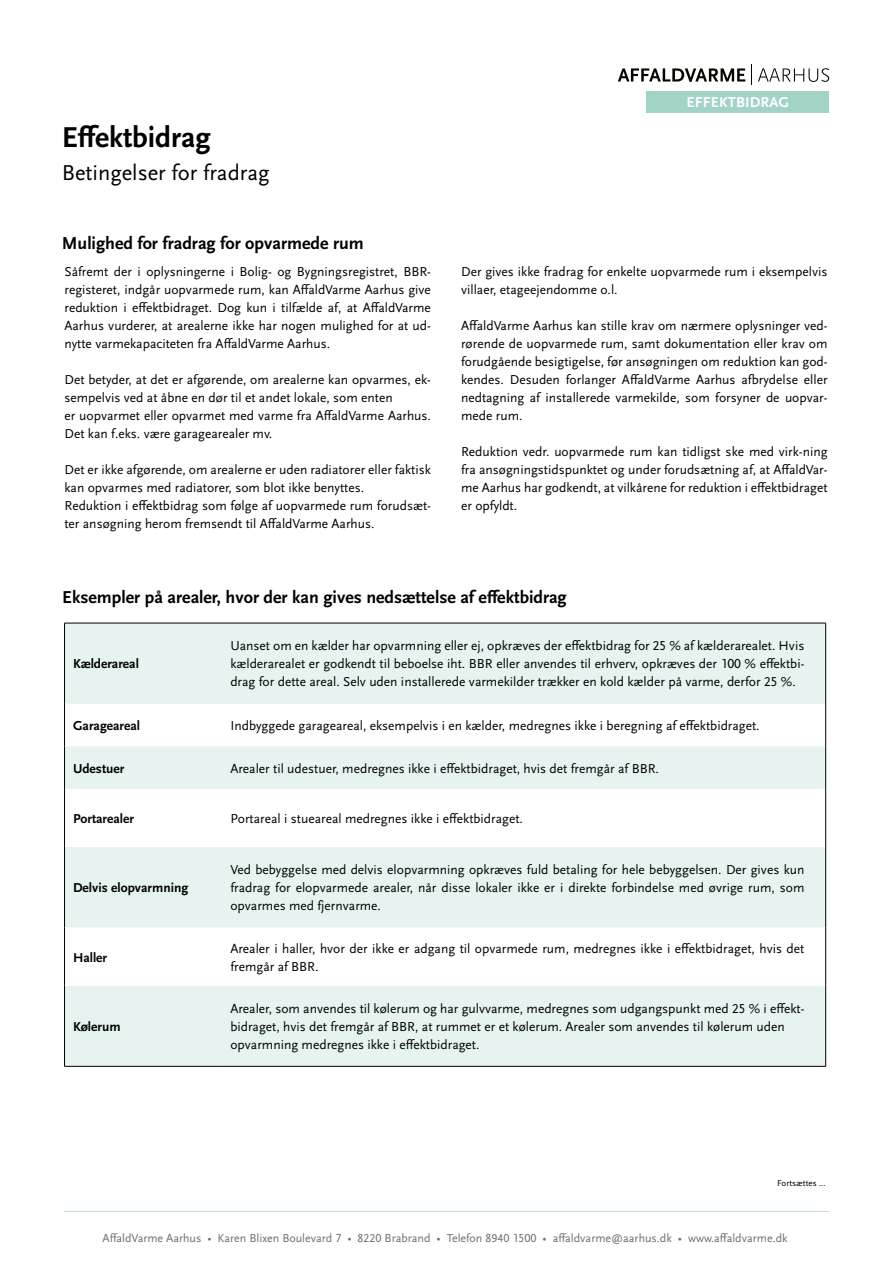
<style>
.page{position:relative;width:893px;height:1263px;background:#fff}
.page>*{position:absolute;margin:0;border:0;box-sizing:border-box;transform-origin:0 0}
.t1{font:700 30px "Scala Sans OT";color:#000}
.t2{font:22.5px "Scala Sans OT";color:#000}
.t3{font:700 18px "Scala Sans OT";color:#000}
.t4{font:700 15px "Scala Sans OT";letter-spacing:.01em;color:#fff}
.t5{font:13.5px/18px "Scala Sans OT";color:#000;text-align:justify}
.t6{font:700 13.5px "Scala Sans OT";color:#000}
.t7{font:12px "Scala Sans OT";color:#706f6f}
.t8{font:9px "Scala Sans OT";color:#000}
</style>
<div class="page">
<div style="left:647px;top:92px;width:182px;height:21px;background:#a1d3c6"></div>
<svg style="left:65px;top:624px;width:760px;height:442px;fill:#e7f3f0"></svg>
<svg style="left:65px;top:789px;width:760px;height:196px"></svg>
<hr style="left:64px;top:623px;width:158px;height:1px;background:#000">
<hr style="left:64px;top:623px;width:1px;height:81px;background:#000">
<hr style="left:222px;top:623px;width:604px;height:1px;background:#000">
<hr style="left:825px;top:623px;width:1px;height:81px;background:#000">
<hr style="left:64px;top:704px;width:1px;height:42px;background:#000">
<hr style="left:825px;top:704px;width:1px;height:42px;background:#000">
<hr style="left:64px;top:746px;width:1px;height:43px;background:#000">
<hr style="left:825px;top:746px;width:1px;height:43px;background:#000">
<hr style="left:64px;top:789px;width:1px;height:58px;background:#000">
<hr style="left:825px;top:789px;width:1px;height:58px;background:#000">
<hr style="left:64px;top:847px;width:1px;height:81px;background:#000">
<hr style="left:825px;top:847px;width:1px;height:81px;background:#000">
<hr style="left:64px;top:928px;width:1px;height:57px;background:#000">
<hr style="left:825px;top:928px;width:1px;height:57px;background:#000">
<hr style="left:64px;top:985px;width:1px;height:81px;background:#000">
<hr style="left:825px;top:985px;width:1px;height:81px;background:#000">
<hr style="left:64px;top:1066px;width:158px;height:1px;background:#000">
<hr style="left:222px;top:1066px;width:604px;height:1px;background:#000">
<hr style="left:64px;top:1211px;width:765px;height:1px;background:#c0e1d7">
<svg style="left:618px;top:68px;width:127px;height:14px"></svg>
<svg style="left:758px;top:68px;width:71px;height:14px"></svg>
<svg style="left:751px;top:65px;width:1px;height:20px"></svg>
<h1 class="t1" style="left:62px;top:120px;width:151px">Effektbidrag</h1>
<h2 class="t2" style="left:62px;top:160px;width:209px">Betingelser for fradrag</h2>
<h3 class="t3" style="left:62px;top:233px;width:304px">Mulighed for fradrag for opvarmede rum</h3>
<p class="t5" style="left:64px;top:263px;width:368px">Såfremt der i oplysningerne i Bolig- og Bygningsregistret, BBR&shy;registeret, indgår uopvarmede rum, kan AffaldVarme Aarhus give reduktion i effektbidraget. Dog kun i tilfælde af, at AffaldVarme Aarhus vurderer, at arealerne ikke har nogen mulighed for at ud&shy;nytte varmekapaciteten fra AffaldVarme Aarhus.</p>
<p class="t5" style="left:64px;top:371px;width:368px;text-align:left">Det betyder, at det er afgørende, om arealerne kan opvarmes, ek&shy;sempelvis ved at åbne en dør til et andet lokale, som enten<br>er uopvarmet eller opvarmet med varme fra AffaldVarme Aarhus.<br>Det kan f.eks. være garagearealer mv.</p>
<p class="t5" style="left:64px;top:461px;width:368px;text-align:left">Det er ikke afgørende, om arealerne er uden radiatorer eller faktisk kan opvarmes med radiatorer, som blot ikke benyttes.<br>Reduktion i effektbidrag som følge af uopvarmede rum forudsæt&shy;ter ansøgning herom fremsendt til AffaldVarme Aarhus.</p>
<p class="t4" style="left:687px;top:94px;width:104px">EFFEKTBIDRAG</p>
<p class="t5" style="left:461px;top:263px;width:368px">Der gives ikke fradrag for enkelte uopvarmede rum i eksempelvis villaer, etageejendomme o.l.</p>
<p class="t5" style="left:461px;top:317px;width:368px">AffaldVarme Aarhus kan stille krav om nærmere oplysninger ved&shy;rørende de uopvarmede rum, samt dokumentation eller krav om forudgående besigtigelse, før ansøgningen om reduktion kan god&shy;kendes. Desuden forlanger AffaldVarme Aarhus afbrydelse eller nedtagning af installerede varmekilde, som forsyner de uopvar&shy;mede rum.</p>
<p class="t5" style="left:461px;top:443px;width:368px">Reduktion vedr. uopvarmede rum kan tidligst ske med virk-ning fra ansøgningstidspunktet og under forudsætning af, at AffaldVar&shy;me Aarhus har godkendt, at vilkårene for reduktion i effektbidraget er opfyldt.</p>
<h3 class="t3" style="left:62px;top:587px;width:506px">Eksempler på arealer, hvor der kan gives nedsættelse af effektbidrag</h3>
<p class="t6" style="left:73px;top:656px;width:67px">Kælderareal</p>
<p class="t5" style="left:230px;top:637px;width:576px">Uanset om en kælder har opvarmning eller ej, opkræves der effektbidrag for 25 % af kælderarealet. Hvis kælderarealet er godkendt til beboelse iht. BBR eller anvendes til erhverv, opkræves der 100 % effektbi&shy;drag for dette areal. Selv uden installerede varmekilder trækker en kold kælder på varme, derfor 25 %.</p>
<p class="t6" style="left:73px;top:718px;width:69px">Garageareal</p>
<p class="t5" style="left:230px;top:717px;width:531px">Indbyggede garageareal, eksempelvis i en kælder, medregnes ikke i beregning af effektbidraget.</p>
<p class="t6" style="left:73px;top:761px;width:53px">Udestuer</p>
<p class="t5" style="left:230px;top:759px;width:430px">Arealer til udestuer, medregnes ikke i effektbidraget, hvis det fremgår af BBR.</p>
<p class="t6" style="left:73px;top:811px;width:63px">Portarealer</p>
<p class="t5" style="left:230px;top:810px;width:294px">Portareal i stueareal medregnes ikke i effektbidraget.</p>
<p class="t6" style="left:73px;top:880px;width:117px">Delvis elopvarmning</p>
<p class="t5" style="left:230px;top:861px;width:576px">Ved bebyggelse med delvis elopvarmning opkræves fuld betaling for hele bebyggelsen. Der gives kun fradrag for elopvarmede arealer, når disse lokaler ikke er i direkte forbindelse med øvrige rum, som opvarmes med fjernvarme.</p>
<p class="t6" style="left:73px;top:949px;width:36px">Haller</p>
<p class="t5" style="left:230px;top:939px;width:575px">Arealer i haller, hvor der ikke er adgang til opvarmede rum, medregnes ikke i effektbidraget, hvis det fremgår af BBR.</p>
<p class="t6" style="left:73px;top:1019px;width:49px">Kølerum</p>
<p class="t5" style="left:230px;top:1000px;width:576px;text-align:left">Arealer, som anvendes til kølerum og har gulvvarme, medregnes som udgangspunkt med 25 % i effekt&shy;bidraget, hvis det fremgår af BBR, at rummet er et kølerum. Arealer som anvendes til kølerum uden opvarmning medregnes ikke i effektbidraget.</p>
<p class="t8" style="left:777px;top:1178px;width:50px">Fortsættes ...</p>
<p class="t7" style="left:103px;top:1232px;width:686px">AffaldVarme Aarhus • Karen Blixen Boulevard 7 • 8220 Brabrand • Telefon 8940 1500 • affaldvarme@aarhus.dk • www.affaldvarme.dk</p>
</div>
